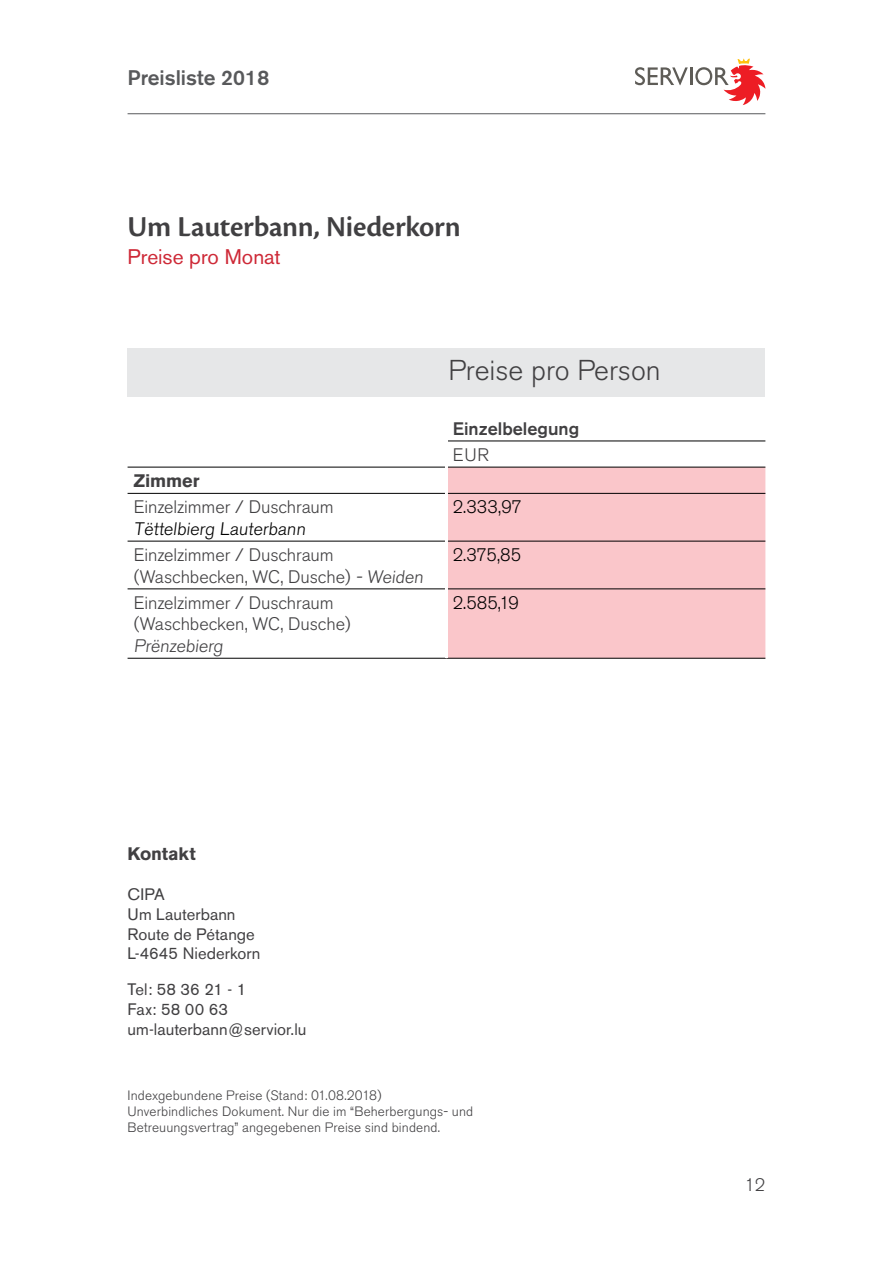
<style>
.page{position:relative;width:893px;height:1263px;background:#fff}
.page>*{position:absolute;margin:0;border:0;box-sizing:border-box;transform-origin:0 0}
.t1{font:600 30px "Cronos Pro";letter-spacing:-.01em;color:#414042}
.t2{font:300 28.5px "Akzidenz Grotesk BE";color:#414042}
.t3{font:500 21px "Akzidenz Grotesk BE";color:#58595b}
.t4{font:21px "Akzidenz Grotesk BE";color:#ce2937}
.t5{font:300 18px/21.6px "Akzidenz Grotesk BE";letter-spacing:-.005em;color:#414042}
.t6{font:300 18px "Akzidenz Grotesk BE";color:#000}
.t7{font:500 18px "Akzidenz Grotesk BE";color:#414042}
.t8{font:700 18px "Akzidenz Grotesk BE";letter-spacing:-.005em;color:#414042}
.t9{font:16.5px/19.8px "Akzidenz Grotesk BE";letter-spacing:.005em;color:#414042}
.t10{font:300 13.5px/16.2px "Akzidenz Grotesk BE";letter-spacing:.01em;color:#414042}
</style>
<div class="page">
<svg style="left:635px;top:67px;width:53px;height:18px"></svg>
<hr style="left:690px;top:67px;width:3px;height:18px;background:#5e5c57">
<svg style="left:695px;top:58px;width:70px;height:47px"></svg>
<hr style="left:128px;top:113px;width:637px;height:1px;background:#58595b">
<div style="left:448px;top:468px;width:317px;height:190px;background:#fac6ca"></div>
<hr style="left:448px;top:441px;width:317px;height:1px;background:#000">
<hr style="left:128px;top:467px;width:317px;height:1px;background:#000">
<hr style="left:448px;top:467px;width:317px;height:1px;background:#000">
<hr style="left:128px;top:493px;width:317px;height:1px;background:#000">
<hr style="left:448px;top:493px;width:317px;height:1px;background:#000">
<hr style="left:128px;top:541px;width:317px;height:1px;background:#000">
<hr style="left:448px;top:541px;width:317px;height:1px;background:#000">
<hr style="left:128px;top:589px;width:317px;height:1px;background:#000">
<hr style="left:448px;top:589px;width:317px;height:1px;background:#000">
<hr style="left:128px;top:658px;width:318px;height:1px;background:#000">
<hr style="left:446px;top:658px;width:319px;height:1px;background:#000">
<div style="left:128px;top:348px;width:637px;height:48px;background:#e6e7e8"></div>
<p class="t3" style="left:128px;top:65px;width:143px">Preisliste 2018</p>
<h1 class="t1" style="left:128px;top:209px;width:335px">Um Lauterbann, Niederkorn</h1>
<p class="t4" style="left:128px;top:244px;width:155px">Preise pro Monat</p>
<h2 class="t2" style="left:449px;top:354px;width:214px">Preise pro Person</h2>
<p class="t8" style="left:134px;top:470px;width:67px">Zimmer</p>
<p class="t5" style="left:134px;top:496px;width:201px">Einzelzimmer / Duschraum</p>
<p class="t6" style="left:134px;top:518px;width:176px">Tëttelbierg Lauterbann</p>
<p class="t7" style="left:453px;top:417px;width:128px">Einzelbelegung</p>
<p class="t5" style="left:453px;top:444px;width:38px">EUR</p>
<p class="t6" style="left:453px;top:497px;width:71px">2.333,97</p>
<p class="t5" style="left:134px;top:544px;width:293px">Einzelzimmer / Duschraum (Waschbecken, WC, Dusche) - Weiden</p>
<p class="t6" style="left:453px;top:545px;width:70px">2.375,85</p>
<p class="t5" style="left:134px;top:592px;width:218px">Einzelzimmer / Duschraum (Waschbecken, WC, Dusche)<br>Prënzebierg</p>
<p class="t6" style="left:453px;top:592px;width:68px">2.585,19</p>
<p class="t8" style="left:128px;top:844px;width:70px">Kontakt</p>
<p class="t9" style="left:128px;top:884px;width:134px">CIPA<br>Um Lauterbann<br>Route de Pétange<br>L-4645 Niederkorn</p>
<p class="t9" style="left:128px;top:980px;width:180px">Tel: 58 36 21 - 1<br>Fax: 58 00 63 um-lauterbann@servior.lu</p>
<p class="t10" style="left:128px;top:1087px;width:347px">Indexgebundene Preise (Stand: 01.08.2018)<br>Unverbindliches Dokument. Nur die im “Beherbergungs- und<br>Betreuungsvertrag” angegebenen Preise sind bindend.</p>
<p class="t5" style="left:744px;top:1175px;width:22px">12</p>
</div>
